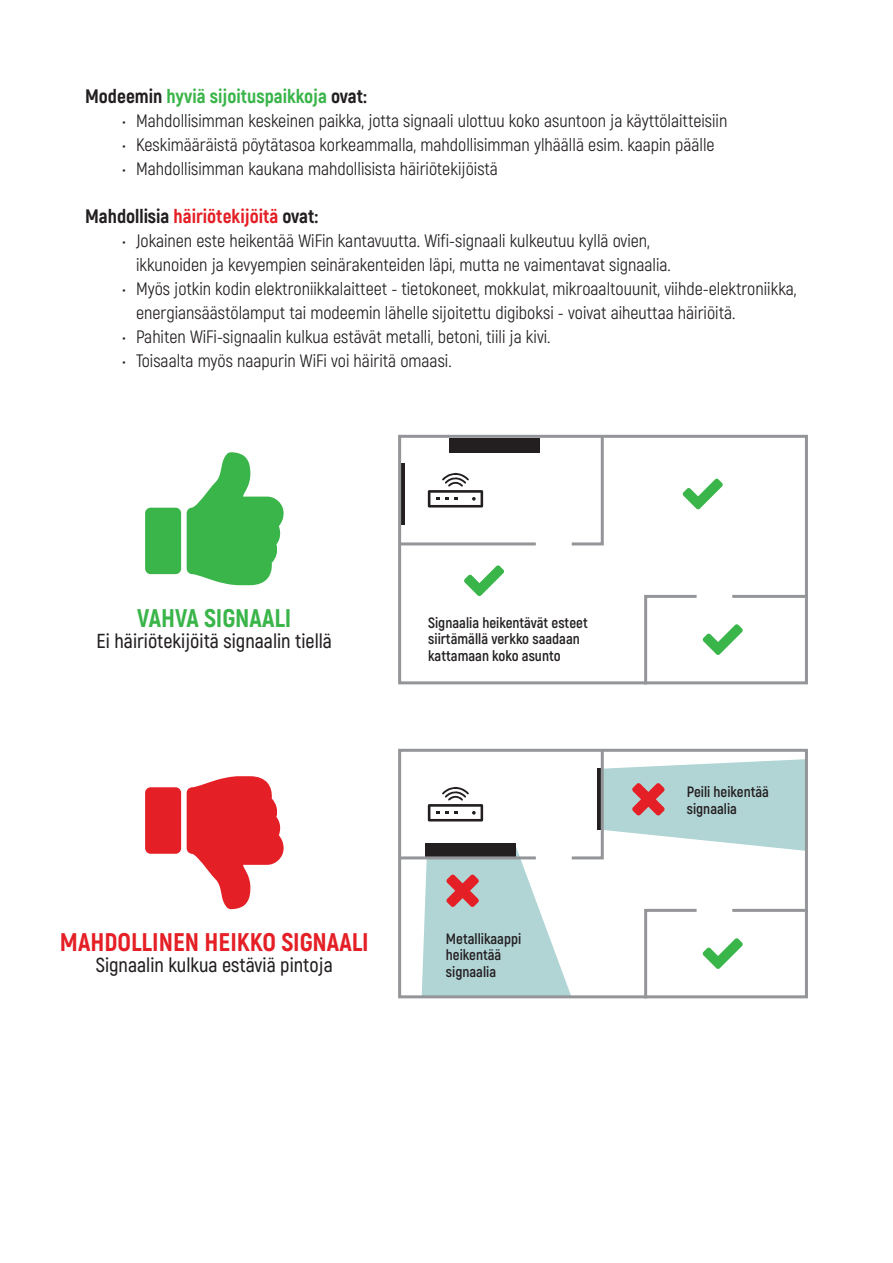
<style>
.page{position:relative;width:893px;height:1263px;background:#fff}
.page>*{position:absolute;margin:0;border:0;box-sizing:border-box;transform-origin:0 0}
.t1{font:800 25.5px "Akrobat";color:#e41f25}
.t2{font:800 25.5px "Akrobat";color:#3ab54a}
.t3{font:600 20.25px "Akrobat";color:#231f20}
.t4{font:800 19.5px "Akrobat";color:#3ab54a}
.t5{font:800 19.5px "Akrobat";color:#231f20}
.t6{font:18px/24px "Akrobat";color:#231f20}
.t7{font:700 15px/16.5px "Akrobat";color:#231f20}
.s1{color:#231f20}
.s2{color:#e41f25}
</style>
<div class="page">
<hr style="left:399px;top:856px;width:137px;height:3px;background:#939598">
<hr style="left:732px;top:909px;width:76px;height:3px;background:#939598">
<svg style="left:422px;top:748px;width:384px;height:251px"></svg>
<svg style="left:145px;top:776px;width:139px;height:133px"></svg>
<div style="left:449px;top:438px;width:91px;height:14px;background:#231f20"></div>
<div style="left:399px;top:463px;width:5px;height:61px;background:#231f20"></div>
<div style="left:398px;top:435px;width:410px;height:249px;border:3px solid #939598"></div>
<svg style="left:428px;top:473px;width:55px;height:34px"></svg>
<svg style="left:569px;top:434px;width:36px;height:112px"></svg>
<hr style="left:399px;top:542px;width:137px;height:3px;background:#939598">
<hr style="left:732px;top:595px;width:76px;height:3px;background:#939598">
<svg style="left:643px;top:594px;width:100px;height:91px"></svg>
<svg style="left:683px;top:479px;width:40px;height:30px"></svg>
<svg style="left:464px;top:565px;width:40px;height:31px"></svg>
<svg style="left:145px;top:452px;width:139px;height:133px"></svg>
<p class="t4" style="left:85px;top:84px;width:283px"><span class="s1">Modeemin</span> hyviä sijoituspaikkoja <span class="s1">ovat:</span></p>
<p class="t6" style="left:123px;top:109px;width:606px">• Mahdollisimman keskeinen paikka, jotta signaali ulottuu koko asuntoon ja käyttölaitteisiin</p>
<p class="t6" style="left:123px;top:133px;width:594px">• Keskimääräistä pöytätasoa korkeammalla, mahdollisimman ylhäällä esim. kaapin päälle</p>
<p class="t6" style="left:123px;top:157px;width:377px">• Mahdollisimman kaukana mahdollisista häiriötekijöistä</p>
<p class="t5" style="left:85px;top:204px;width:234px">Mahdollisia <span class="s2">häiriötekijöitä</span> ovat:</p>
<p class="t6" style="left:136px;top:229px;width:536px;text-indent:-14px">• Jokainen este heikentää WiFin kantavuutta. Wifi-signaali kulkeutuu kyllä ovien, ikkunoiden ja kevyempien seinärakenteiden läpi, mutta ne vaimentavat signaalia.</p>
<p class="t6" style="left:136px;top:277px;width:662px;text-indent:-14px">• Myös jotkin kodin elektroniikkalaitteet - tietokoneet, mokkulat, mikroaaltouunit, viihde-elektroniikka, energiansäästölamput tai modeemin lähelle sijoitettu digiboksi - voivat aiheuttaa häiriöitä.</p>
<p class="t6" style="left:123px;top:325px;width:429px">• Pahiten WiFi-signaalin kulkua estävät metalli, betoni, tiili ja kivi.</p>
<p class="t6" style="left:123px;top:349px;width:331px">• Toisaalta myös naapurin WiFi voi häiritä omaasi.</p>
<h1 class="t2" style="left:137px;top:601px;width:156px">VAHVA SIGNAALI</h1>
<p class="t3" style="left:97px;top:629px;width:237px">Ei häiriötekijöitä signaalin tiellä</p>
<p class="t7" style="left:428px;top:614px;width:161px">Signaalia heikentävät esteet siirtämällä verkko saadaan kattamaan koko asunto</p>
<h1 class="t1" style="left:60px;top:925px;width:310px">MAHDOLLINEN HEIKKO SIGNAALI</h1>
<p class="t3" style="left:96px;top:953px;width:238px">Signaalin kulkua estäviä pintoja</p>
<p class="t7" style="left:446px;top:930px;width:77px">Metallikaappi heikentää signaalia</p>
<p class="t7" style="left:687px;top:784px;width:84px">Peili heikentää signaalia</p>
</div>
